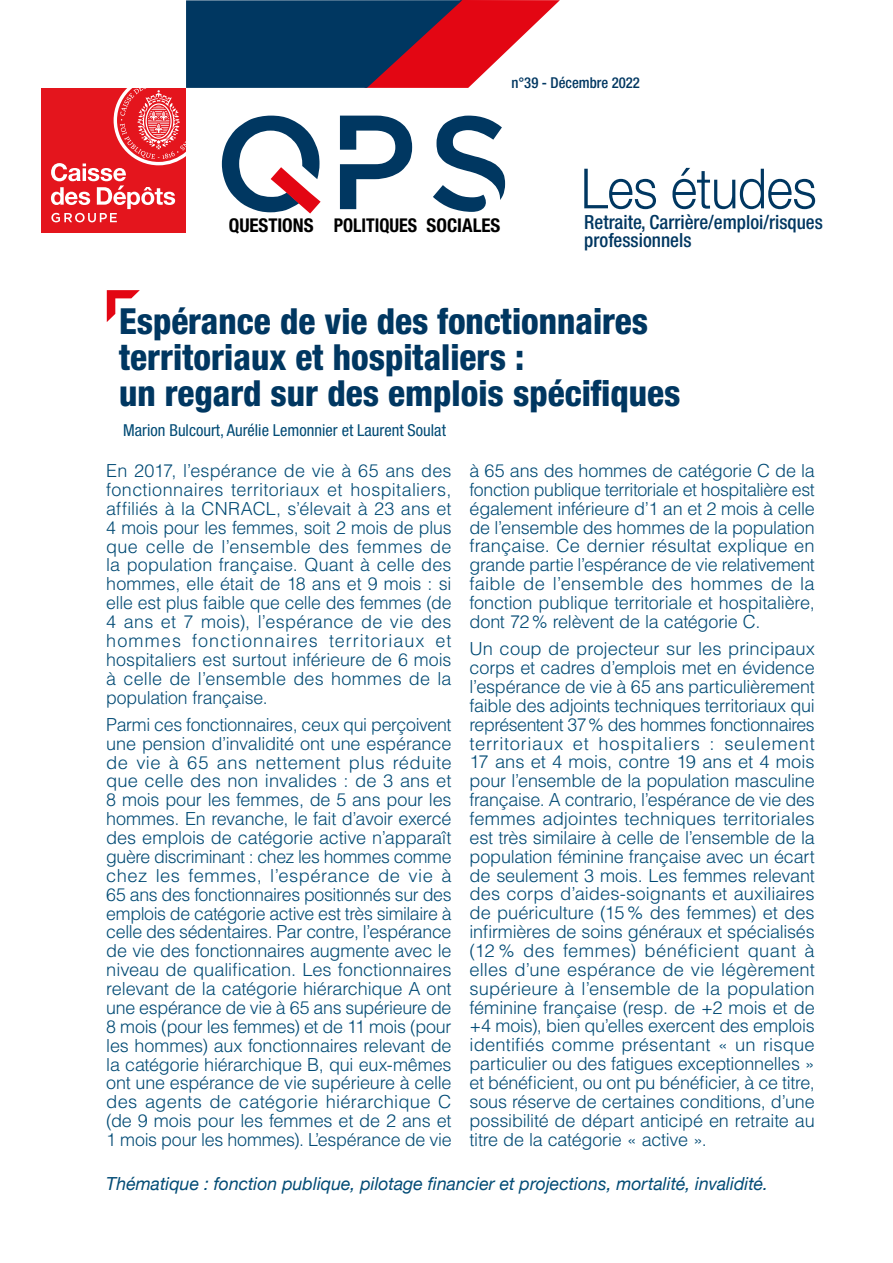
<style>
.page{position:relative;width:893px;height:1263px;background:#fff}
.page>*{position:absolute;margin:0;border:0;box-sizing:border-box;transform-origin:0 0}
._1_TITRE{font:800 condensed 36px/36px "Helvetica Neue LT Pro";color:#003761}
.t1{font:500 condensed 19.5px/18px "Helvetica Neue LT Pro";color:#003761}
.t2{font:700 condensed 19.05px "Helvetica Neue LT Std";color:#000}
.Edito{font:300 18px/18.9px "Helvetica LT Std";letter-spacing:-.01em;color:#024b75;text-align:justify}
.Edito-2{font:italic 18px "Helvetica Neue";color:#024b75}
.Noms_Auteurs{font:condensed 16.5px "Helvetica Neue LT Pro";color:#024b75}
.t3{font:500 condensed 15px "Helvetica Neue LT Pro";color:#003761}
.s1{color:#fff}
</style>
<div class="page">
<svg style="left:584px;top:169px;width:72px;height:40px"></svg>
<svg style="left:672px;top:168px;width:143px;height:41px"></svg>
<div style="left:41px;top:88px;width:145px;height:145px;background:#e4151d"></div>
<svg style="left:51px;top:0;width:509px;height:222px"></svg>
<svg style="left:107px;top:290px;width:33px;height:32px"></svg>
<p class="t3" style="left:511px;top:74px;width:130px">n°39 - Décembre 2022</p>
<p class="t2" style="left:229px;top:213px;width:273px">QUESTIONS POLITIQUES SOCIALES</p>
<p class="t1" style="left:584px;top:213px;width:240px">Retraite, Carrière/emploi/risques professionnels</p>
<p class="_1_TITRE" style="left:119px;top:302px;width:563px">Espérance de vie des fonctionnaires territoriaux et hospitaliers :<br>un regard sur des emplois spécifiques</p>
<p class="Noms_Auteurs" style="left:123px;top:421px;width:328px">Marion Bulcourt, Aurélie Lemonnier et Laurent Soulat<span class="s1">.</span></p>
<p class="Edito" style="left:470px;top:461px;width:347px">à 65 ans des hommes de catégorie C de la fonction publique territoriale et hospitalière est également inférieure d’1 an et 2 mois à celle de l’ensemble des hommes de la population française. Ce dernier résultat explique en grande partie l’espérance de vie relativement faible de l’ensemble des hommes de la fonction publique territoriale et hospitalière, dont 72% relèvent de la catégorie C.</p>
<p class="Edito" style="left:470px;top:639px;width:347px">Un coup de projecteur sur les principaux corps et cadres d’emplois met en évidence l’espérance de vie à 65 ans particulièrement faible des adjoints techniques territoriaux qui représentent 37% des hommes fonctionnaires territoriaux et hospitaliers : seulement 17 ans et 4 mois, contre 19 ans et 4 mois pour l’ensemble de la population masculine française. A contrario, l’espérance de vie des femmes adjointes techniques territoriales est très similaire à celle de l’ensemble de la population féminine française avec un écart de seulement 3 mois. Les femmes relevant des corps d’aides-soignants et auxiliaires de puériculture (15% des femmes) et des infirmières de soins généraux et spécialisés (12 % des femmes) bénéficient quant à elles d’une espérance de vie légèrement supérieure à l’ensemble de la population féminine française (resp. de +2 mois et de +4 mois), bien qu’elles exercent des emplois identifiés comme présentant « un risque particulier ou des fatigues exceptionnelles » et bénéficient, ou ont pu bénéficier, à ce titre, sous réserve de certaines conditions, d’une possibilité de départ anticipé en retraite au titre de la catégorie « active ».</p>
<p class="Edito-2" style="left:106px;top:1171px;width:663px">Thématique : fonction publique, pilotage financier et projections, mortalité, invalidité.</p>
<p class="Edito" style="left:106px;top:461px;width:347px">En 2017, l’espérance de vie à 65 ans des fonctionnaires territoriaux et hospitaliers, affiliés à la CNRACL, s’élevait à 23 ans et 4 mois pour les femmes, soit 2 mois de plus que celle de l’ensemble des femmes de la population française. Quant à celle des hommes, elle était de 18 ans et 9 mois : si elle est plus faible que celle des femmes (de 4 ans et 7 mois), l’espérance de vie des hommes fonctionnaires territoriaux et hospitaliers est surtout inférieure de 6 mois à celle de l’ensemble des hommes de la population française.</p>
<p class="Edito" style="left:106px;top:715px;width:347px">Parmi ces fonctionnaires, ceux qui perçoivent une pension d’invalidité ont une espérance de vie à 65 ans nettement plus réduite que celle des non invalides : de 3 ans et 8 mois pour les femmes, de 5 ans pour les hommes. En revanche, le fait d’avoir exercé des emplois de catégorie active n’apparaît guère discriminant : chez les hommes comme chez les femmes, l’espérance de vie à 65 ans des fonctionnaires positionnés sur des emplois de catégorie active est très similaire à celle des sédentaires. Par contre, l’espérance de vie des fonctionnaires augmente avec le niveau de qualification. Les fonctionnaires relevant de la catégorie hiérarchique A ont une espérance de vie à 65 ans supérieure de 8 mois (pour les femmes) et de 11 mois (pour les hommes) aux fonctionnaires relevant de la catégorie hiérarchique B, qui eux-mêmes ont une espérance de vie supérieure à celle des agents de catégorie hiérarchique C (de 9 mois pour les femmes et de 2 ans et 1 mois pour les hommes). L’espérance de vie</p>
</div>
